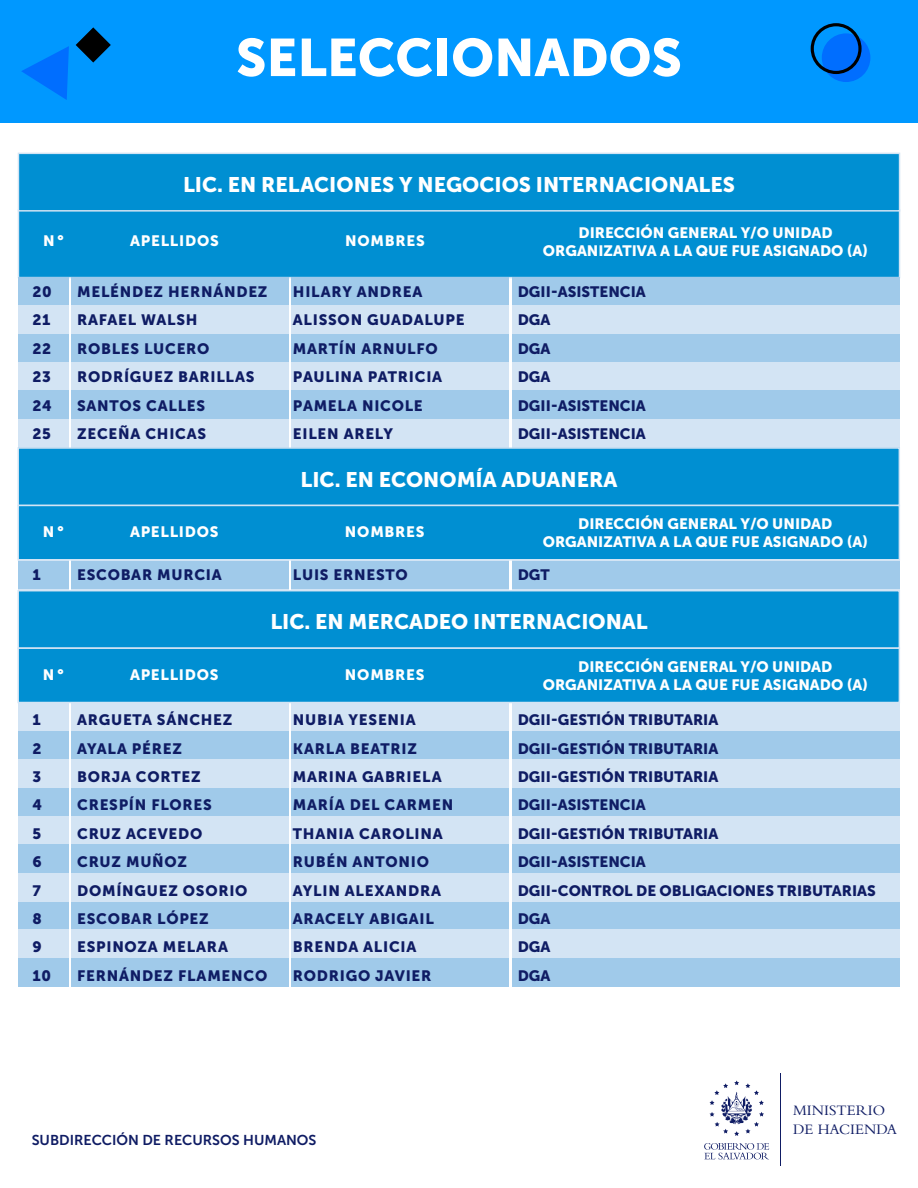
<style>
.page{position:relative;width:918px;height:1188px;background:#fff}
.page>*{position:absolute;margin:0;border:0;box-sizing:border-box;transform-origin:0 0}
.t1{font:52.5px "Museo Sans 900";color:#fff}
.t2{font:21px "Museo Sans 900";color:#fff}
.t3{font:15.15px/18.1px "Bembo Std";color:#0f1c64}
.t4{font:15px/28.3px "Museo Sans 900";letter-spacing:.05em;color:#0f1c64}
.t5{font:15px/28.3px "Museo Sans 900";color:#0f1c64}
.t6{font:15px/18px "Museo Sans 900";color:#fff;text-align:center}
.t7{font:15px "Museo Sans 900";letter-spacing:.05em;color:#fff}
.t8{font:14.25px "Museo Sans 700";color:#0f1c64}
</style>
<div class="page">
<div style="left:18px;top:209px;width:882px;height:69px;background:#008fd2"></div>
<div style="left:18px;top:277px;width:51px;height:29px;background:#a0caea"></div>
<div style="left:71px;top:277px;width:218px;height:29px;background:#a0caea"></div>
<div style="left:291px;top:277px;width:218px;height:29px;background:#a0caea"></div>
<div style="left:512px;top:277px;width:388px;height:29px;background:#a0caea"></div>
<div style="left:18px;top:306px;width:51px;height:28px;background:#d3e4f4"></div>
<div style="left:71px;top:306px;width:218px;height:28px;background:#d3e4f4"></div>
<div style="left:291px;top:306px;width:218px;height:28px;background:#d3e4f4"></div>
<div style="left:512px;top:306px;width:388px;height:28px;background:#d3e4f4"></div>
<div style="left:18px;top:334px;width:51px;height:28px;background:#a0caea"></div>
<div style="left:71px;top:334px;width:218px;height:28px;background:#a0caea"></div>
<div style="left:291px;top:334px;width:218px;height:28px;background:#a0caea"></div>
<div style="left:512px;top:334px;width:388px;height:28px;background:#a0caea"></div>
<div style="left:18px;top:362px;width:51px;height:29px;background:#d3e4f4"></div>
<div style="left:71px;top:362px;width:218px;height:29px;background:#d3e4f4"></div>
<div style="left:291px;top:362px;width:218px;height:29px;background:#d3e4f4"></div>
<div style="left:512px;top:362px;width:388px;height:29px;background:#d3e4f4"></div>
<div style="left:18px;top:391px;width:51px;height:28px;background:#a0caea"></div>
<div style="left:71px;top:391px;width:218px;height:28px;background:#a0caea"></div>
<div style="left:291px;top:391px;width:218px;height:28px;background:#a0caea"></div>
<div style="left:512px;top:391px;width:388px;height:28px;background:#a0caea"></div>
<div style="left:18px;top:419px;width:51px;height:28px;background:#d3e4f4"></div>
<div style="left:71px;top:419px;width:218px;height:28px;background:#d3e4f4"></div>
<div style="left:291px;top:419px;width:218px;height:28px;background:#d3e4f4"></div>
<div style="left:512px;top:419px;width:388px;height:28px;background:#d3e4f4"></div>
<div style="left:18px;top:533px;width:51px;height:28px;background:#d3e4f4"></div>
<div style="left:71px;top:533px;width:218px;height:28px;background:#d3e4f4"></div>
<div style="left:291px;top:533px;width:218px;height:28px;background:#d3e4f4"></div>
<div style="left:512px;top:533px;width:388px;height:28px;background:#d3e4f4"></div>
<div style="left:18px;top:561px;width:51px;height:28px;background:#a0caea"></div>
<div style="left:71px;top:561px;width:218px;height:28px;background:#a0caea"></div>
<div style="left:291px;top:561px;width:218px;height:28px;background:#a0caea"></div>
<div style="left:512px;top:561px;width:388px;height:28px;background:#a0caea"></div>
<div style="left:18px;top:589px;width:51px;height:29px;background:#d3e4f4"></div>
<div style="left:71px;top:589px;width:218px;height:29px;background:#d3e4f4"></div>
<div style="left:291px;top:589px;width:218px;height:29px;background:#d3e4f4"></div>
<div style="left:512px;top:589px;width:388px;height:29px;background:#d3e4f4"></div>
<div style="left:18px;top:703px;width:51px;height:28px;background:#d3e4f4"></div>
<div style="left:71px;top:703px;width:218px;height:28px;background:#d3e4f4"></div>
<div style="left:291px;top:703px;width:218px;height:28px;background:#d3e4f4"></div>
<div style="left:512px;top:703px;width:388px;height:28px;background:#d3e4f4"></div>
<div style="left:18px;top:731px;width:51px;height:28px;background:#a0caea"></div>
<div style="left:71px;top:731px;width:218px;height:28px;background:#a0caea"></div>
<div style="left:291px;top:731px;width:218px;height:28px;background:#a0caea"></div>
<div style="left:512px;top:731px;width:388px;height:28px;background:#a0caea"></div>
<div style="left:18px;top:759px;width:51px;height:29px;background:#d3e4f4"></div>
<div style="left:71px;top:759px;width:218px;height:29px;background:#d3e4f4"></div>
<div style="left:291px;top:759px;width:218px;height:29px;background:#d3e4f4"></div>
<div style="left:512px;top:759px;width:388px;height:29px;background:#d3e4f4"></div>
<div style="left:18px;top:788px;width:51px;height:28px;background:#a0caea"></div>
<div style="left:71px;top:788px;width:218px;height:28px;background:#a0caea"></div>
<div style="left:291px;top:788px;width:218px;height:28px;background:#a0caea"></div>
<div style="left:512px;top:788px;width:388px;height:28px;background:#a0caea"></div>
<div style="left:18px;top:816px;width:51px;height:29px;background:#d3e4f4"></div>
<div style="left:71px;top:816px;width:218px;height:29px;background:#d3e4f4"></div>
<div style="left:291px;top:816px;width:218px;height:29px;background:#d3e4f4"></div>
<div style="left:512px;top:816px;width:388px;height:29px;background:#d3e4f4"></div>
<div style="left:18px;top:845px;width:51px;height:28px;background:#a0caea"></div>
<div style="left:71px;top:845px;width:218px;height:28px;background:#a0caea"></div>
<div style="left:291px;top:845px;width:218px;height:28px;background:#a0caea"></div>
<div style="left:512px;top:845px;width:388px;height:28px;background:#a0caea"></div>
<div style="left:18px;top:901px;width:51px;height:29px;background:#a0caea"></div>
<div style="left:71px;top:901px;width:218px;height:29px;background:#a0caea"></div>
<div style="left:291px;top:901px;width:218px;height:29px;background:#a0caea"></div>
<div style="left:512px;top:901px;width:388px;height:29px;background:#a0caea"></div>
<div style="left:18px;top:930px;width:51px;height:28px;background:#d3e4f4"></div>
<div style="left:71px;top:930px;width:218px;height:28px;background:#d3e4f4"></div>
<div style="left:291px;top:930px;width:218px;height:28px;background:#d3e4f4"></div>
<div style="left:512px;top:930px;width:388px;height:28px;background:#d3e4f4"></div>
<div style="left:18px;top:958px;width:51px;height:28px;background:#a0caea"></div>
<div style="left:71px;top:958px;width:218px;height:28px;background:#a0caea"></div>
<div style="left:291px;top:958px;width:218px;height:28px;background:#a0caea"></div>
<div style="left:512px;top:958px;width:388px;height:28px;background:#a0caea"></div>
<div style="left:18px;top:873px;width:51px;height:28px;background:#d3e4f4"></div>
<div style="left:71px;top:873px;width:218px;height:28px;background:#d3e4f4"></div>
<div style="left:291px;top:873px;width:218px;height:28px;background:#d3e4f4"></div>
<div style="left:512px;top:873px;width:388px;height:28px;background:#d3e4f4"></div>
<div style="left:18px;top:153px;width:882px;height:59px;background:#008fd2;border:1px solid #d3e4f4"></div>
<div style="left:0;top:0;width:918px;height:123px;background:#0098ff"></div>
<div style="left:822px;top:33px;width:48px;height:49px;background:#006eff;border-radius:50%"></div>
<svg style="left:811px;top:23px;width:51px;height:51px"></svg>
<svg style="left:21px;top:46px;width:48px;height:54px"></svg>
<svg style="left:76px;top:27px;width:35px;height:36px"></svg>
<hr style="left:780px;top:1074px;width:1px;height:92px;background:#0f1c64">
<svg style="left:704px;top:1143px;width:65px;height:16px"></svg>
<svg style="left:710px;top:1080px;width:54px;height:56px"></svg>
<div style="left:17px;top:447px;width:883px;height:59px;background:#008fd2;border:1px solid #d3e4f4"></div>
<div style="left:17px;top:505px;width:883px;height:55px;background:#008fd2;border:1px solid #d3e4f4"></div>
<div style="left:17px;top:590px;width:883px;height:59px;background:#008fd2;border:1px solid #d3e4f4"></div>
<div style="left:17px;top:647px;width:883px;height:56px;background:#008fd2;border:1px solid #d3e4f4"></div>
<h1 class="t1" style="left:236px;top:28px;width:447px">SELECCIONADOS</h1>
<h2 class="t2" style="left:183px;top:173px;width:553px">LIC. EN RELACIONES Y NEGOCIOS INTERNACIONALES</h2>
<p class="t6" style="left:43px;top:231px;width:22px">N°</p>
<p class="t7" style="left:130px;top:232px;width:90px">APELLIDOS</p>
<p class="t7" style="left:345px;top:232px;width:81px">NOMBRES</p>
<p class="t6" style="left:543px;top:224px;width:327px">DIRECCIÓN GENERAL Y/O UNIDAD<br>ORGANIZATIVA A LA QUE FUE ASIGNADO (A)</p>
<p class="t4" style="left:32px;top:278px;width:21px;text-align:justify">20<br>21<br>22<br>23<br>24<br>25</p>
<p class="t4" style="left:77px;top:278px;width:192px">MELÉNDEZ HERNÁNDEZ<br>RAFAEL WALSH<br>ROBLES LUCERO<br>RODRÍGUEZ BARILLAS<br>SANTOS CALLES<br>ZECEÑA CHICAS</p>
<p class="t4" style="left:293px;top:278px;width:173px">HILARY ANDREA<br>ALISSON GUADALUPE<br>MARTÍN ARNULFO<br>PAULINA PATRICIA<br>PAMELA NICOLE<br>EILEN ARELY</p>
<p class="t5" style="left:518px;top:278px;width:129px">DGII-ASISTENCIA<br>DGA<br>DGA<br>DGA<br>DGII-ASISTENCIA<br>DGII-ASISTENCIA</p>
<h2 class="t2" style="left:301px;top:467px;width:318px">LIC. EN ECONOMÍA ADUANERA</h2>
<p class="t6" style="left:43px;top:523px;width:22px">N°</p>
<p class="t7" style="left:130px;top:524px;width:90px">APELLIDOS</p>
<p class="t7" style="left:345px;top:524px;width:81px">NOMBRES</p>
<p class="t6" style="left:543px;top:515px;width:327px">DIRECCIÓN GENERAL Y/O UNIDAD<br>ORGANIZATIVA A LA QUE FUE ASIGNADO (A)</p>
<p class="t4" style="left:32px;top:560px;width:10px">1</p>
<p class="t4" style="left:77px;top:560px;width:146px">ESCOBAR MURCIA</p>
<p class="t4" style="left:293px;top:560px;width:116px">LUIS ERNESTO</p>
<p class="t4" style="left:518px;top:560px;width:33px">DGT</p>
<h2 class="t2" style="left:270px;top:610px;width:379px">LIC. EN MERCADEO INTERNACIONAL</h2>
<p class="t6" style="left:43px;top:666px;width:22px">N°</p>
<p class="t7" style="left:130px;top:666px;width:90px">APELLIDOS</p>
<p class="t7" style="left:345px;top:666px;width:81px">NOMBRES</p>
<p class="t6" style="left:543px;top:657px;width:327px">DIRECCIÓN GENERAL Y/O UNIDAD<br>ORGANIZATIVA A LA QUE FUE ASIGNADO (A)</p>
<p class="t4" style="left:32px;top:706px;width:20px">1<br>2<br>3<br>4<br>5<br>6<br>7<br>8<br>9<br>10</p>
<p class="t4" style="left:77px;top:706px;width:192px">ARGUETA SÁNCHEZ<br>AYALA PÉREZ<br>BORJA CORTEZ<br>CRESPÍN FLORES<br>CRUZ ACEVEDO<br>CRUZ MUÑOZ<br>DOMÍNGUEZ OSORIO<br>ESCOBAR LÓPEZ<br>ESPINOZA MELARA<br>FERNÁNDEZ FLAMENCO</p>
<p class="t4" style="left:293px;top:706px;width:162px">NUBIA YESENIA<br>KARLA BEATRIZ<br>MARINA GABRIELA<br>MARÍA DEL CARMEN<br>THANIA CAROLINA<br>RUBÉN ANTONIO<br>AYLIN ALEXANDRA<br>ARACELY ABIGAIL<br>BRENDA ALICIA<br>RODRIGO JAVIER</p>
<p class="t5" style="left:518px;top:706px;width:360px">DGII-GESTIÓN TRIBUTARIA<br>DGII-GESTIÓN TRIBUTARIA<br>DGII-GESTIÓN TRIBUTARIA<br>DGII-ASISTENCIA<br>DGII-GESTIÓN TRIBUTARIA<br>DGII-ASISTENCIA<br>DGII-CONTROL DE OBLIGACIONES TRIBUTARIAS<br>DGA<br>DGA<br>DGA</p>
<p class="t8" style="left:32px;top:1133px;width:286px">SUBDIRECCIÓN DE RECURSOS HUMANOS</p>
<p class="t3" style="left:793px;top:1101px;width:105px">MINISTERIO<br>DE HACIENDA</p>
</div>
